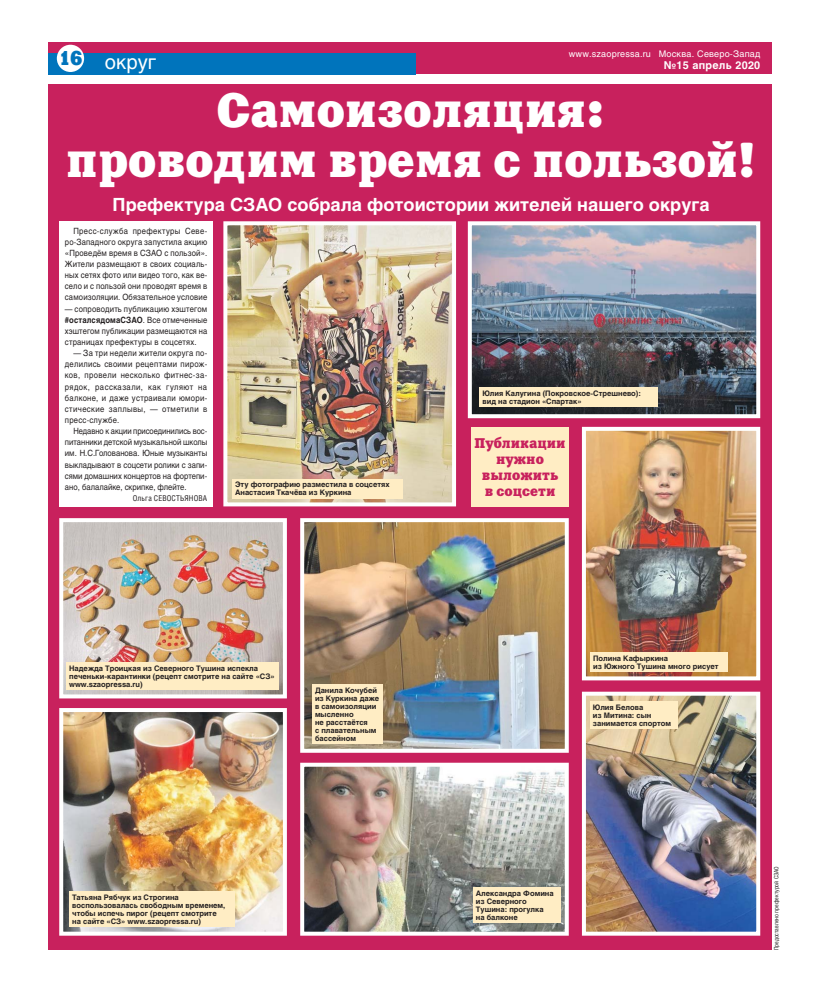
<style>
.page{position:relative;width:820px;height:993px;background:#fff}
.page>*{position:absolute;margin:0;border:0;box-sizing:border-box;transform-origin:0 0}
.t1{font:48px/50px "Xenia C";color:#fff;text-align:center}
.t2{font:20px "Helios";color:#fff}
.t3{font:20px "Xenia C";color:#0074bc}
.t4{font:700 18px "Helios";color:#fff}
.t5{font:14px/16px "Xenia C";color:#c8215d;text-align:center}
.t6{font:700 10.7px "Helios";letter-spacing:.02em;color:#fff}
.t7{font:9px "Helios";letter-spacing:.02em;color:#fff}
.t8{font:8.5px/11.1px "Helios";letter-spacing:.02em;color:#231f20;text-align:justify;scale:.9 1}
.t9{font:8.5px/11.1px "Helios";letter-spacing:.02em;color:#231f20;text-align:justify;scale:.89 1}
.t10{font:8px "Helios Cond";letter-spacing:.015em;color:#231f20}
.t11{font:700 7.5px/8px "Helios";color:#231f20}
.t12{font:6px "Helios Cond";color:#231f20}
.s1{font-weight:700}
</style>
<div class="page">
<div style="left:48px;top:42px;width:723px;height:32px;background:#c8215d"></div>
<div style="left:48px;top:53px;width:367px;height:21px;background:#0074bc"></div>
<div style="left:57px;top:45px;width:27px;height:27px;background:#fff;border-radius:50%"></div>
<div style="left:48px;top:84px;width:723px;height:866px;background:#c8215d"></div>
<div style="left:59px;top:221px;width:154px;height:285px;background:#fff"></div>
<img style="left:305px;top:523px;width:258px;height:224px">
<div style="left:300px;top:518px;width:268px;height:234px;border:4px solid #fff"></div>
<img style="left:586px;top:696px;width:169px;height:234px">
<div style="left:581px;top:691px;width:179px;height:244px;border:4px solid #fff"></div>
<img style="left:305px;top:767px;width:258px;height:163px">
<div style="left:300px;top:762px;width:268px;height:173px;border:4px solid #fff"></div>
<img style="left:586px;top:431px;width:169px;height:244px">
<div style="left:581px;top:426px;width:179px;height:254px;border:4px solid #fff"></div>
<img style="left:64px;top:712px;width:218px;height:218px">
<div style="left:59px;top:707px;width:228px;height:228px;border:4px solid #fff"></div>
<img style="left:64px;top:523px;width:218px;height:170px">
<div style="left:59px;top:518px;width:228px;height:180px;border:4px solid #fff"></div>
<div style="left:471px;top:426px;width:97px;height:80px;background:#ffedc4"></div>
<img style="left:228px;top:226px;width:223px;height:275px">
<div style="left:223px;top:221px;width:233px;height:285px;border:4px solid #fff"></div>
<div style="left:232px;top:478px;width:171px;height:20px;background:#ffedc4"></div>
<img style="left:472px;top:226px;width:283px;height:187px">
<div style="left:467px;top:221px;width:293px;height:197px;border:4px solid #fff"></div>
<div style="left:479px;top:387px;width:178px;height:19px;background:#ffedc4"></div>
<div style="left:66px;top:661px;width:213px;height:28px;background:#ffedc4"></div>
<div style="left:312px;top:683px;width:71px;height:60px;background:#ffedc4"></div>
<div style="left:590px;top:652px;width:137px;height:19px;background:#ffedc4"></div>
<div style="left:69px;top:890px;width:166px;height:36px;background:#ffedc4"></div>
<div style="left:473px;top:887px;width:87px;height:35px;background:#ffedc4"></div>
<div style="left:590px;top:701px;width:87px;height:27px;background:#ffedc4"></div>
<h2 class="t3" style="left:58px;top:51px;width:26px">16</h2>
<p class="t7" style="left:568px;top:48px;width:193px">www.szaopressa.ru Москва. Северо-Запад</p>
<h2 class="t2" style="left:105px;top:50px;width:53px">округ</h2>
<h3 class="t6" style="left:663px;top:59px;width:98px">№15 апрель 2020</h3>
<h1 class="t1" style="left:66px;top:92px;width:691px">Самоизоляция:<br>проводим время с пользой!</h1>
<h3 class="t4" style="left:113px;top:194px;width:598px">Префектура СЗАО собрала фотоистории жителей нашего округа</h3>
<p class="t8" style="left:65px;top:225px;width:160px;text-indent:9px">Пресс-служба префектуры Севе&shy;ро-Западного округа запустила акцию «Проведём время в СЗАО с пользой».<br>Жители размещают в своих социаль&shy;ных сетях фото или видео того, как ве&shy;село и с пользой они проводят время в самоизоляции. Обязательное условие</p>
<p class="t8" style="left:65px;top:303px;width:160px">— сопроводить публикацию хэштегом <span class="s1">#осталсядомаСЗАО</span>. Все отмеченные хэштегом публикации размещаются на страницах префектуры в соцсетях.</p>
<p class="t8" style="left:65px;top:347px;width:160px;text-indent:9px">— За три недели жители округа по&shy;делились своими рецептами пирож&shy;ков, провели несколько фитнес-за&shy;рядок, рассказали, как гуляют на балконе, и даже устраивали юмори&shy;стические заплывы, — отметили в пресс-службе.</p>
<p class="t9" style="left:65px;top:425px;width:161px;text-indent:9px">Недавно к акции присоединились вос&shy;питанники детской музыкальной школы им. Н.С.Голованова. Юные музыканты выкладывают в соцсети ролики с запи&shy;сями домашних концертов на фортепи&shy;ано, балалайке, скрипке, флейте.</p>
<p class="t10" style="left:133px;top:495px;width:76px">Ольга СЕВОСТЬЯНОВА</p>
<p class="t11" style="left:482px;top:389px;width:160px">Юлия Калугина (Покровское-Стрешнево): вид на стадион «Спартак»</p>
<h3 class="t5" style="left:474px;top:437px;width:93px">Публикации нужно выложить<br>в соцсети</h3>
<p class="t11" style="left:235px;top:480px;width:156px">Эту фотографию разместила в соцсетях<br>Анастасия Ткачёва из Куркина</p>
<p class="t11" style="left:69px;top:663px;width:207px">Надежда Троицкая из Северного Тушина испекла печеньки-карантинки (рецепт смотрите на сайте «СЗ» www.szaopressa.ru)</p>
<p class="t11" style="left:315px;top:685px;width:66px">Данила Кочубей из Куркина даже в самоизоляции мысленно<br>не расстаётся<br>с плавательным бассейном</p>
<p class="t11" style="left:593px;top:654px;width:127px">Полина Кафыркина<br>из Южного Тушина много рисует</p>
<p class="t11" style="left:592px;top:703px;width:80px">Юлия Белова<br>из Митина: сын занимается спортом</p>
<p class="t11" style="left:72px;top:892px;width:154px">Татьяна Рябчук из Строгина воспользовалась свободным временем, чтобы испечь пирог (рецепт смотрите на сайте «СЗ» www.szaopressa.ru)</p>
<p class="t11" style="left:475px;top:889px;width:79px">Александра Фомина из Северного<br>Тушина: прогулка на балконе</p>
<p class="t12" style="left:773px;top:950px;width:86px;rotate:-90deg">Предоставлено префектурой СЗАО</p>
</div>
